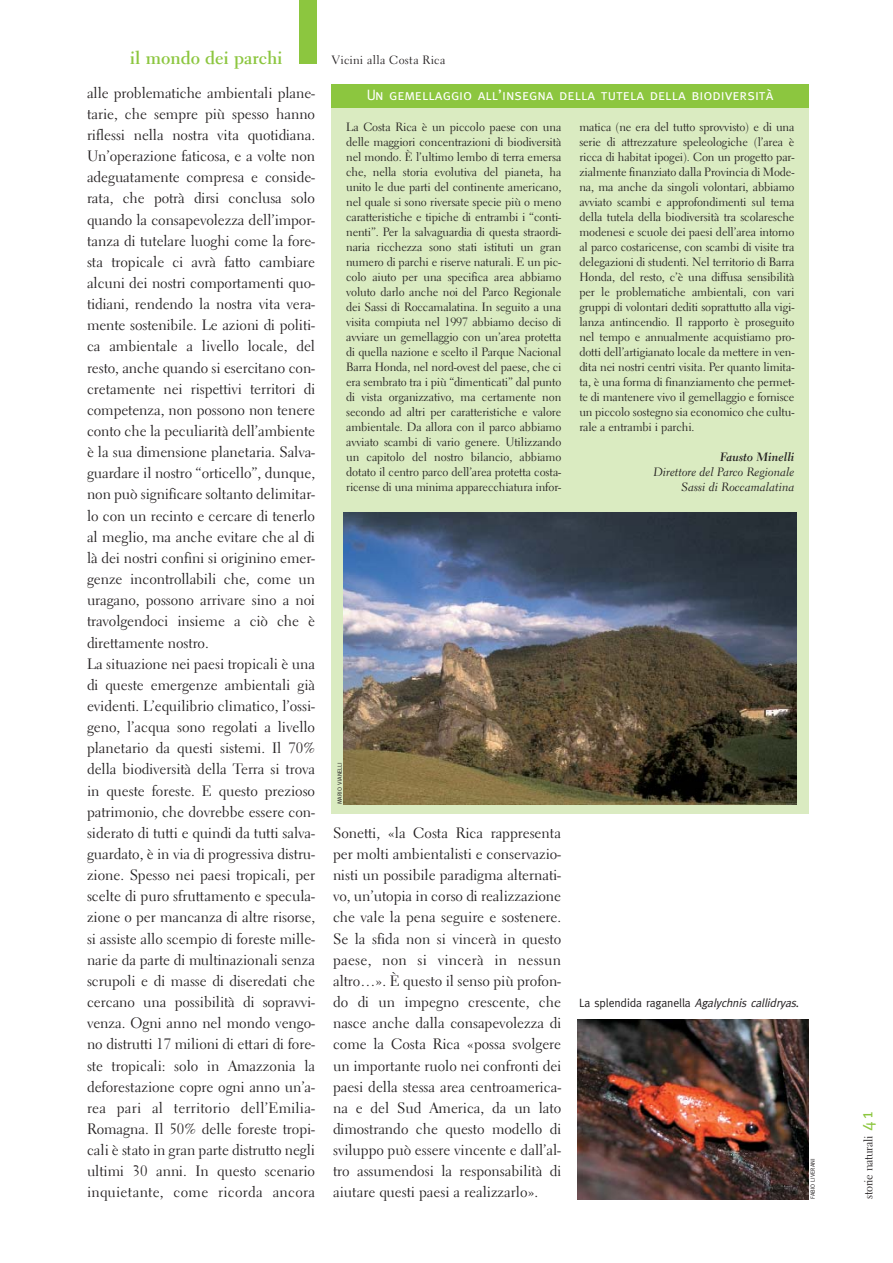
<style>
.page{position:relative;width:893px;height:1263px;background:#fff}
.page>*{position:absolute;margin:0;border:0;box-sizing:border-box;transform-origin:0 0}
.t1{font:700 18px "Electra LH";color:#8cc63f}
.t2{font:15px/21.1px "Electra LH";letter-spacing:-.005em;color:#231f20}
.t3{font:15px "Meta Caps";color:#fff}
.t4{font:12px/15px "Electra LH";letter-spacing:-.01em;color:#231f20;text-align:justify}
.t5{font:12px/15px "Electra LH Cursive";color:#231f20;text-align:right}
.t6{font:12px "Meta";letter-spacing:-.01em;color:#231f20}
.t7{font:12px "Electra LH";letter-spacing:.025em;color:#231f20}
.t8{font:12px "Electra LH Bold Cursive";color:#231f20}
.t9{font:6px "Meta";color:#231f20}
.s1{font-style:italic}
.s2{font-family:"Meta";font-size:18px;color:#8cc63f}
</style>
<div class="page">
<div style="left:299px;top:0;width:17px;height:64px;background:#8cc63f"></div>
<div style="left:331px;top:87px;width:477px;height:727px;background:#daebc1"></div>
<div style="left:331px;top:84px;width:477px;height:24px;background:#8cc63f"></div>
<img style="left:343px;top:513px;width:453px;height:291px">
<img style="left:577px;top:1020px;width:231px;height:179px">
<p class="t1" style="left:130px;top:50px;width:154px">il mondo dei parchi</p>
<p class="t7" style="left:332px;top:55px;width:115px">Vicini alla Costa Rica</p>
<p class="t2" style="left:87px;top:83px;width:230px">alle problematiche ambientali plane&shy;tarie, che sempre più spesso hanno riflessi nella nostra vita quotidiana.<br>Un’operazione faticosa, e a volte non adeguatamente compresa e conside&shy;rata, che potrà dirsi conclusa solo quando la consapevolezza dell’impor&shy;tanza di tutelare luoghi come la fore&shy;sta tropicale ci avrà fatto cambiare alcuni dei nostri comportamenti quo&shy;tidiani, rendendo la nostra vita vera&shy;mente sostenibile. Le azioni di politi&shy;ca ambientale a livello locale, del resto, anche quando si esercitano con&shy;cretamente nei rispettivi territori di competenza, non possono non tenere conto che la peculiarità dell’ambiente è la sua dimensione planetaria. Salva&shy;guardare il nostro “orticello”, dunque, non può significare soltanto delimitar&shy;lo con un recinto e cercare di tenerlo al meglio, ma anche evitare che al di là dei nostri confini si originino emer&shy;genze incontrollabili che, come un uragano, possono arrivare sino a noi travolgendoci insieme a ciò che è direttamente nostro.<br>La situazione nei paesi tropicali è una di queste emergenze ambientali già evidenti. L’equilibrio climatico, l’ossi&shy;geno, l’acqua sono regolati a livello planetario da questi sistemi. Il 70% della biodiversità della Terra si trova in queste foreste. E questo prezioso patrimonio, che dovrebbe essere con&shy;siderato di tutti e quindi da tutti salva&shy;guardato, è in via di progressiva distru&shy;zione. Spesso nei paesi tropicali, per scelte di puro sfruttamento e specula&shy;zione o per mancanza di altre risorse, si assiste allo scempio di foreste mille&shy;narie da parte di multinazionali senza scrupoli e di masse di diseredati che cercano una possibilità di sopravvi&shy;venza. Ogni anno nel mondo vengo&shy;no distrutti 17 milioni di ettari di fore&shy;ste tropicali: solo in Amazzonia la deforestazione copre ogni anno un’a&shy;rea pari al territorio dell’Emilia-Romagna. Il 50% delle foreste tropi&shy;cali è stato in gran parte distrutto negli ultimi 30 anni. In questo scenario inquietante, come ricorda ancora</p>
<p class="t3" style="left:366px;top:86px;width:408px">Un gemellaggio all’insegna della tutela della biodiversità</p>
<p class="t4" style="left:346px;top:121px;width:217px">La Costa Rica è un piccolo paese con una delle maggiori concentrazioni di biodiversità nel mondo. È l’ultimo lembo di terra emersa che, nella storia evolutiva del pianeta, ha unito le due parti del continente americano, nel quale si sono riversate specie più o meno caratteristiche e tipiche di entrambi i “conti&shy;nenti”. Per la salvaguardia di questa straordi&shy;naria ricchezza sono stati istituti un gran numero di parchi e riserve naturali. E un pic&shy;colo aiuto per una specifica area abbiamo voluto darlo anche noi del Parco Regionale dei Sassi di Roccamalatina. In seguito a una visita compiuta nel 1997 abbiamo deciso di avviare un gemellaggio con un’area protetta di quella nazione e scelto il Parque Nacional Barra Honda, nel nord-ovest del paese, che ci era sembrato tra i più “dimenticati” dal punto di vista organizzativo, ma certamente non secondo ad altri per caratteristiche e valore ambientale. Da allora con il parco abbiamo avviato scambi di vario genere. Utilizzando un capitolo del nostro bilancio, abbiamo dotato il centro parco dell’area protetta costa&shy;ricense di una minima apparecchiatura infor-</p>
<p class="t4" style="left:579px;top:121px;width:217px">matica (ne era del tutto sprovvisto) e di una serie di attrezzature speleologiche (l’area è ricca di habitat ipogei). Con un progetto par&shy;zialmente finanziato dalla Provincia di Mode&shy;na, ma anche da singoli volontari, abbiamo avviato scambi e approfondimenti sul tema della tutela della biodiversità tra scolaresche modenesi e scuole dei paesi dell’area intorno al parco costaricense, con scambi di visite tra delegazioni di studenti. Nel territorio di Barra Honda, del resto, c’è una diffusa sensibilità per le problematiche ambientali, con vari gruppi di volontari dediti soprattutto alla vigi&shy;lanza antincendio. Il rapporto è proseguito nel tempo e annualmente acquistiamo pro&shy;dotti dell’artigianato locale da mettere in ven&shy;dita nei nostri centri visita. Per quanto limita&shy;ta, è una forma di finanziamento che permet&shy;te di mantenere vivo il gemellaggio e fornisce un piccolo sostegno sia economico che cultu&shy;rale a entrambi i parchi.</p>
<p class="t8" style="left:720px;top:452px;width:76px">Fausto Minelli</p>
<p class="t5" style="left:653px;top:466px;width:142px">Direttore del Parco Regionale<br>Sassi di Roccamalatina</p>
<p class="t9" style="left:337px;top:804px;width:43px;rotate:-90deg">MARIO VIANELLI</p>
<p class="t2" style="left:333px;top:824px;width:230px;text-align:justify">Sonetti, «la Costa Rica rappresenta per molti ambientalisti e conservazio&shy;nisti un possibile paradigma alternati&shy;vo, un’utopia in corso di realizzazione che vale la pena seguire e sostenere.<br>Se la sfida non si vincerà in questo paese, non si vincerà in nessun altro…». È questo il senso più profon&shy;do di un impegno crescente, che nasce anche dalla consapevolezza di come la Costa Rica «possa svolgere un importante ruolo nei confronti dei paesi della stessa area centroamerica&shy;na e del Sud America, da un lato dimostrando che questo modello di sviluppo può essere vincente e dall’al&shy;tro assumendosi la responsabilità di aiutare questi paesi a realizzarlo».</p>
<p class="t6" style="left:579px;top:999px;width:221px">La splendida raganella <span class="s1">Agalychnis callidryas</span>.</p>
<p class="t9" style="left:810px;top:1199px;width:42px;rotate:-90deg">FABIO LIVERANI</p>
<p class="t4" style="left:862px;top:1199px;width:88px;rotate:-90deg">storie naturali <span class="s2">41</span></p>
</div>
